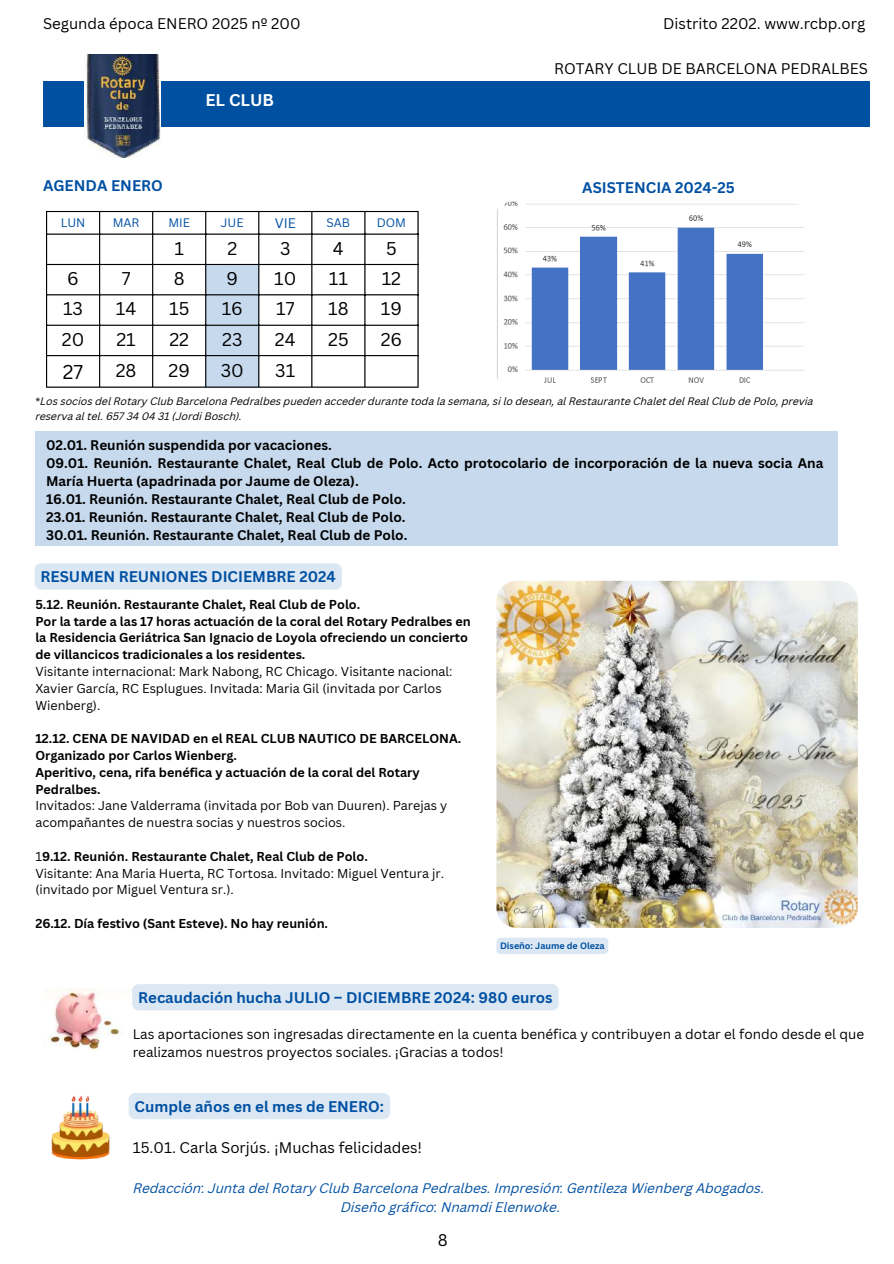
<style>
.page{position:relative;width:894px;height:1264px;background:#fff}
.page>*{position:absolute;margin:0;border:0;box-sizing:border-box;transform-origin:0 0}
.t1{font:19.5px "Canva Sans";color:#000}
.t2{font:18px "Canva Sans";color:#000}
.t3{font:700 16.5px "Canva Sans";color:#fff}
.t4{font:16.5px "Canva Sans";color:#000}
.t5{font:700 15px "Canva Sans";color:#0050a2}
.t6{font:15px "Canva Sans";color:#000}
.t7{font:700 13.5px/18px "Canva Sans";color:#000}
.t8{font:13.5px/18px "Canva Sans";color:#000}
.t9{font:italic 13.5px/19.2px "Canva Sans";color:#0050a2;text-align:center}
.t10{font:13.5px "Canva Sans";color:#0050a2}
.t11{font:700 12.6px/16.8px "Canva Sans";color:#000}
.t12{font:12.6px/16.8px "Canva Sans";color:#000}
.t13{font:12px "Canva Sans";color:#0050a2}
.t14{font:11.25px "Canva Sans";color:#000}
.t15{font:italic 10.5px/14.9px "Canva Sans";color:#000}
.t16{font:700 9px "Canva Sans";color:#0050a2}
.s1{font-style:normal}
.s2{font-weight:700}
</style>
<div class="page">
<svg style="left:100px;top:212px;width:317px;height:174px"></svg>
<hr style="left:46px;top:212px;width:1px;height:174px;background:#000">
<hr style="left:99px;top:212px;width:1px;height:174px;background:#000">
<hr style="left:152px;top:212px;width:1px;height:174px;background:#000">
<hr style="left:205px;top:212px;width:1px;height:174px;background:#000">
<hr style="left:258px;top:212px;width:1px;height:174px;background:#000">
<hr style="left:311px;top:212px;width:1px;height:174px;background:#000">
<hr style="left:364px;top:212px;width:1px;height:174px;background:#000">
<hr style="left:417px;top:212px;width:1px;height:174px;background:#000">
<hr style="left:46px;top:211px;width:372px;height:1px;background:#000">
<hr style="left:46px;top:233px;width:372px;height:2px;background:#000">
<hr style="left:46px;top:264px;width:372px;height:1px;background:#000">
<hr style="left:46px;top:294px;width:372px;height:1px;background:#000">
<hr style="left:46px;top:325px;width:372px;height:1px;background:#000">
<hr style="left:46px;top:355px;width:372px;height:1px;background:#000">
<hr style="left:46px;top:386px;width:372px;height:1px;background:#000">
<div style="left:43px;top:81px;width:826px;height:45px;background:#0050a2"></div>
<img style="left:84px;top:54px;width:77px;height:103px">
<img style="left:43px;top:988px;width:96px;height:62px">
<div style="left:35px;top:432px;width:802px;height:114px;background:#c7d9ed"></div>
<img style="left:496px;top:201px;width:308px;height:182px">
<img style="left:51px;top:1096px;width:59px;height:64px">
<img style="left:496px;top:581px;width:361px;height:346px;border-radius:20px">
<div style="left:35px;top:563px;width:307px;height:26px;background:#dbe7f3;border-radius:7px"></div>
<div style="left:132px;top:984px;width:426px;height:26px;background:#dbe7f3;border-radius:7px"></div>
<div style="left:129px;top:1092px;width:261px;height:27px;background:#dbe7f3;border-radius:7px"></div>
<div style="left:496px;top:937px;width:112px;height:17px;background:#dbe7f3;border-radius:4px"></div>
<p class="t6" style="left:43px;top:13px;width:259px">Segunda época ENERO 2025 nº 200</p>
<p class="t6" style="left:663px;top:13px;width:203px">Distrito 2202. www.rcbp.org</p>
<p class="t5" style="left:43px;top:175px;width:121px">AGENDA ENERO</p>
<h3 class="t3" style="left:205px;top:89px;width:70px">EL CLUB</h3>
<p class="t13" style="left:61px;top:214px;width:26px">LUN</p>
<p class="t13" style="left:113px;top:214px;width:28px">MAR</p>
<p class="t13" style="left:168px;top:214px;width:23px">MIE</p>
<p class="t13" style="left:221px;top:214px;width:24px">JUE</p>
<p class="t10" style="left:275px;top:214px;width:23px">VIE</p>
<p class="t13" style="left:326px;top:214px;width:25px">SAB</p>
<p class="t13" style="left:376px;top:214px;width:31px">DOM</p>
<h2 class="t2" style="left:174px;top:235px;width:11px">1</h2>
<h2 class="t2" style="left:227px;top:235px;width:11px">2</h2>
<h2 class="t2" style="left:280px;top:235px;width:12px">3</h2>
<h2 class="t2" style="left:333px;top:235px;width:12px">4</h2>
<h2 class="t2" style="left:386px;top:235px;width:12px">5</h2>
<h2 class="t2" style="left:67px;top:266px;width:13px">6</h2>
<h2 class="t2" style="left:122px;top:266px;width:10px">7</h2>
<h2 class="t2" style="left:174px;top:266px;width:12px">8</h2>
<h2 class="t2" style="left:226px;top:266px;width:13px">9</h2>
<h2 class="t2" style="left:274px;top:266px;width:24px">10</h2>
<h2 class="t2" style="left:329px;top:266px;width:21px">11</h2>
<h2 class="t2" style="left:381px;top:266px;width:21px">12</h2>
<h2 class="t2" style="left:63px;top:296px;width:22px">13</h2>
<h2 class="t2" style="left:116px;top:296px;width:22px">14</h2>
<h2 class="t2" style="left:169px;top:296px;width:22px">15</h2>
<h2 class="t2" style="left:222px;top:296px;width:23px">16</h2>
<h2 class="t2" style="left:276px;top:296px;width:20px">17</h2>
<h2 class="t2" style="left:328px;top:296px;width:22px">18</h2>
<h2 class="t2" style="left:381px;top:296px;width:23px">19</h2>
<h2 class="t2" style="left:62px;top:326px;width:24px">20</h2>
<h2 class="t2" style="left:116px;top:326px;width:21px">21</h2>
<h2 class="t2" style="left:169px;top:326px;width:21px">22</h2>
<h2 class="t2" style="left:222px;top:326px;width:22px">23</h2>
<h2 class="t2" style="left:275px;top:326px;width:22px">24</h2>
<h2 class="t2" style="left:328px;top:326px;width:22px">25</h2>
<h2 class="t2" style="left:380px;top:326px;width:23px">26</h2>
<h1 class="t1" style="left:63px;top:358px;width:22px">27</h1>
<h2 class="t2" style="left:116px;top:358px;width:22px">28</h2>
<h2 class="t2" style="left:168px;top:358px;width:23px">29</h2>
<h2 class="t2" style="left:221px;top:358px;width:25px">30</h2>
<h2 class="t2" style="left:275px;top:358px;width:22px">31</h2>
<p class="t6" style="left:554px;top:58px;width:315px">ROTARY CLUB DE BARCELONA PEDRALBES</p>
<p class="t5" style="left:582px;top:177px;width:154px">ASISTENCIA 2024-25</p>
<p class="t15" style="left:35px;top:395px;width:779px"><span class="s1">*</span>Los socios del Rotary Club Barcelona Pedralbes pueden acceder durante toda la semana, si lo desean, al Restaurante Chalet del Real Club de Polo, previa reserva al tel. 657 34 04 31 (Jordi Bosch).</p>
<p class="t7" style="left:46px;top:436px;width:778px">02.01. Reunión suspendida por vacaciones.<br>09.01. Reunión. Restaurante Chalet, Real Club de Polo. Acto protocolario de incorporación de la nueva socia Ana María Huerta (apadrinada por Jaume de Oleza).<br>16.01. Reunión. Restaurante Chalet, Real Club de Polo.<br>23.01. Reunión. Restaurante Chalet, Real Club de Polo.<br>30.01. Reunión. Restaurante Chalet, Real Club de Polo.</p>
<p class="t5" style="left:41px;top:566px;width:297px">RESUMEN REUNIONES DICIEMBRE 2024</p>
<p class="t11" style="left:35px;top:595px;width:437px">5.12. Reunión. Restaurante Chalet, Real Club de Polo.<br>Por la tarde a las 17 horas actuación de la coral del Rotary Pedralbes en la Residencia Geriátrica San Ignacio de Loyola ofreciendo un concierto de villancicos tradicionales a los residentes.</p>
<p class="t12" style="left:35px;top:662px;width:418px">Visitante internacional: Mark Nabong, RC Chicago. Visitante nacional:<br>Xavier García, RC Esplugues. Invitada: Maria Gil (invitada por Carlos<br>Wienberg).</p>
<p class="t11" style="left:35px;top:730px;width:427px">12.12. CENA DE NAVIDAD en el REAL CLUB NAUTICO DE BARCELONA.<br>Organizado por Carlos Wienberg.<br>Aperitivo, cena, rifa benéfica y actuación de la coral del Rotary Pedralbes.</p>
<p class="t12" style="left:35px;top:797px;width:413px">Invitados: Jane Valderrama (invitada por Bob van Duuren). Parejas y acompañantes de nuestra socias y nuestros socios.</p>
<p class="t12" style="left:35px;top:847px;width:410px">1<span class="s2">9.12. Reunión. Restaurante Chalet, Real Club de Polo.<br></span>Visitante: Ana Maria Huerta, RC Tortosa. Invitado: Miguel Ventura jr. (invitado por Miguel Ventura sr.).</p>
<p class="t11" style="left:35px;top:914px;width:294px">26.12. Día festivo (Sant Esteve). No hay reunión.</p>
<p class="t14" style="left:72px;top:814px;width:4px">.</p>
<p class="t16" style="left:500px;top:939px;width:106px">Diseño: Jaume de Oleza</p>
<p class="t5" style="left:138px;top:986px;width:416px">Recaudación hucha JULIO – DICIEMBRE 2024: 980 euros</p>
<p class="t8" style="left:133px;top:1024px;width:732px">Las aportaciones son ingresadas directamente en la cuenta benéfica y contribuyen a dotar el fondo desde el que realizamos nuestros proyectos sociales. ¡Gracias a todos!</p>
<p class="t5" style="left:135px;top:1095px;width:251px">Cumple años en el mes de ENERO:</p>
<p class="t6" style="left:133px;top:1136px;width:291px">15.01. Carla Sorjús. ¡Muchas felicidades!</p>
<p class="t9" style="left:133px;top:1180px;width:632px">Redacción: Junta del Rotary Club Barcelona Pedralbes. Impresión: Gentileza Wienberg Abogados.<br>Diseño gráfico: Nnamdi Elenwoke.</p>
<h3 class="t4" style="left:437px;top:1228px;width:11px">8</h3>
</div>
